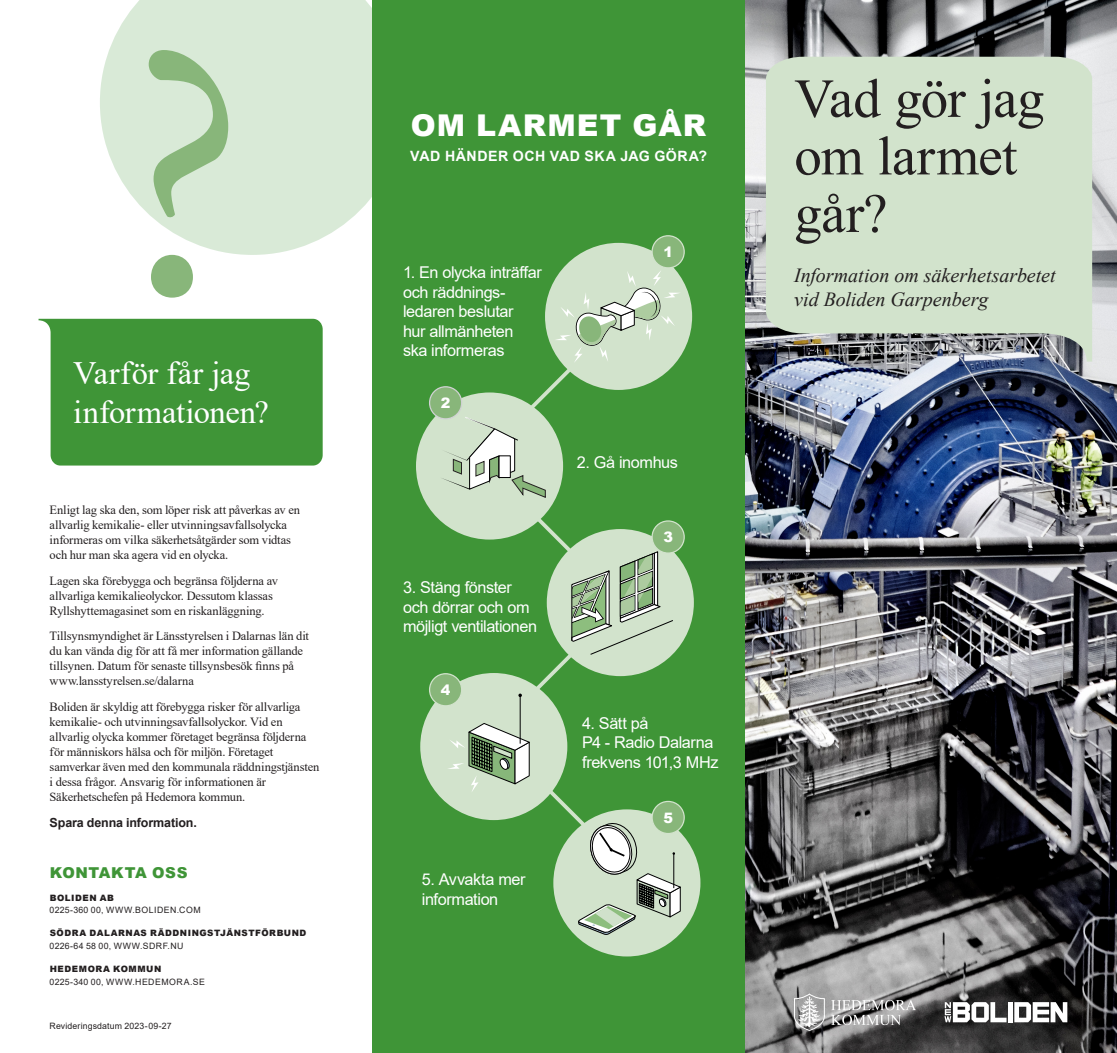
<style>
.page{position:relative;width:1117px;height:1053px;background:#fff}
.page>*{position:absolute;margin:0;border:0;box-sizing:border-box;transform-origin:0 0}
.Styckeformat__1{font:375px "Adobe Garamond Pro";color:#88b67a}
.Styckeformat__1-2{font:55px/57.5px "Times New Roman";letter-spacing:-.015em;color:#231f20}
.Styckeformat__1-3{font:32.5px/39px "Times New Roman";color:#fff}
.Underrubrik_11_5{font:900 30px "Arial";letter-spacing:.04em;color:#fff}
.Styckeformat__1-4{font:italic 20px/24px "Times New Roman";color:#231f20}
.Brödtext_-_INDRAG{font:16.25px/19.5px "Arial";letter-spacing:-.025em;color:#fff}
.adresser{font:900 15px "Arial";letter-spacing:.035em;color:#3f9537}
.Underrubrik_11_5-2{font:900 14.38px "Arial";color:#fff}
.Underrubrik_11_5-3{font:700 14.12px "Arial";letter-spacing:.04em;color:#fff}
.Brödtext{font:12.5px/15px "Times New Roman";letter-spacing:-.015em;color:#231f20}
.Brödtext-2{font:700 12.5px "Arial";letter-spacing:-.01em;color:#231f20}
.adresser-2{font:8.75px/12.5px "Arial";letter-spacing:.05em;color:#231f20}
.adresser-3{font:900 8.75px/12.5px "Arial";letter-spacing:.06em;color:#231f20}
.adresser-4{font:8.75px "Arial";letter-spacing:.03em;color:#231f20}
.s1{font-weight:900}
.s2{font-weight:400}
</style>
<div class="page">
<img style="left:744px;top:0;width:372px;height:1052px">
<div style="left:372px;top:0;width:372px;height:1052px;background:#3f9537"></div>
<div style="left:416px;top:392px;width:147px;height:147px;background:#d2e3cc;border-radius:50%"></div>
<div style="left:545px;top:243px;width:147px;height:147px;background:#d2e3cc;border-radius:50%"></div>
<div style="left:546px;top:529px;width:147px;height:147px;background:#d2e3cc;border-radius:50%"></div>
<div style="left:420px;top:673px;width:147px;height:147px;background:#d2e3cc;border-radius:50%"></div>
<div style="left:553px;top:809px;width:147px;height:147px;background:#d2e3cc;border-radius:50%"></div>
<svg style="left:440px;top:270px;width:242px;height:665px"></svg>
<div style="left:1007px;top:1002px;width:5px;height:20px;background:#fff"></div>
<svg style="left:1014px;top:1002px;width:53px;height:20px"></svg>
<svg style="left:944px;top:1002px;width:62px;height:20px"></svg>
<svg style="left:765px;top:57px;width:326px;height:304px;background:#c9d9c4"></svg>
<svg style="left:100px;top:0;width:272px;height:255px;background:#deeddc"></svg>
<div style="left:39px;top:319px;width:283px;height:146px;background:#3f9537"></div>
<div style="left:652px;top:236px;width:32px;height:32px;background:#88b67a;border-radius:50%"></div>
<div style="left:651px;top:235px;width:33px;height:33px;border:1px solid #d2e3cc;border-radius:50%"></div>
<div style="left:429px;top:387px;width:32px;height:32px;background:#88b67a;border-radius:50%"></div>
<div style="left:429px;top:386px;width:33px;height:33px;border:1px solid #d1d2d4;border-radius:50%"></div>
<div style="left:652px;top:521px;width:32px;height:32px;background:#88b67a;border-radius:50%"></div>
<div style="left:651px;top:520px;width:33px;height:33px;border:1px solid #d2e3cc;border-radius:50%"></div>
<div style="left:429px;top:673px;width:32px;height:32px;background:#88b67a;border-radius:50%"></div>
<div style="left:429px;top:673px;width:33px;height:33px;border:1px solid #d2e3cc;border-radius:50%"></div>
<div style="left:652px;top:801px;width:32px;height:32px;background:#88b67a;border-radius:50%"></div>
<div style="left:651px;top:800px;width:33px;height:34px;border:1px solid #d2e3cc;border-radius:50%"></div>
<svg style="left:794px;top:993px;width:30px;height:37px"></svg>
<svg style="left:830px;top:999px;width:86px;height:26px;background:#9a9999"></svg>
<p class="Styckeformat__1" style="left:125px;top:-52px;width:122px">?</p>
<p class="Styckeformat__1-3" style="left:73px;top:352px;width:197px">Varför får jag informationen?</p>
<p class="Brödtext" style="left:50px;top:501px;width:252px">Enligt lag ska den, som löper risk att påverkas av en allvarlig kemikalie- eller utvinningsavfallsolycka informeras om vilka säkerhetsåtgärder som vidtas och hur man ska agera vid en olycka.</p>
<p class="Brödtext" style="left:50px;top:572px;width:230px">Lagen ska förebygga och begränsa följderna av allvarliga kemikalieolyckor. Dessutom klassas<br>Ryllshyttemagasinet som en riskanläggning.</p>
<p class="Brödtext" style="left:50px;top:628px;width:261px">Tillsynsmyndighet är Länsstyrelsen i Dalarnas län dit du kan vända dig för att få mer information gällande tillsynen. Datum för senaste tillsynsbesök finns på www.lansstyrelsen.se/dalarna</p>
<p class="Brödtext" style="left:50px;top:698px;width:271px">Boliden är skyldig att förebygga risker för allvarliga kemikalie- och utvinningsavfallsolyckor. Vid en allvarlig olycka kommer företaget begränsa följderna för människors hälsa och för miljön. Företaget samverkar även med den kommunala räddningstjänsten i dessa frågor. Ansvarig för informationen är Säkerhetschefen på Hedemora kommun.</p>
<p class="Brödtext-2" style="left:50px;top:813px;width:149px">Spara denna information.</p>
<p class="adresser" style="left:50px;top:861px;width:139px">KONTAKTA OSS</p>
<p class="adresser-2" style="left:50px;top:891px;width:153px"><span class="s1">BOLIDEN AB<br></span>0225-360 00, WWW.BOLIDEN.COM</p>
<p class="adresser-3" style="left:50px;top:926px;width:258px">SÖDRA DALARNAS RÄDDNINGSTJÄNSTFÖRBUND<br><span class="s2">0226-64 58 00, WWW.SDRF.NU</span></p>
<p class="adresser-2" style="left:50px;top:962px;width:157px"><span class="s1">HEDEMORA KOMMUN<br></span>0225-340 00, WWW.HEDEMORA.SE</p>
<p class="adresser-4" style="left:50px;top:1019px;width:123px">Revideringsdatum 2023-09-27</p>
<p class="Underrubrik_11_5" style="left:410px;top:103px;width:297px">OM LARMET GÅR</p>
<p class="Underrubrik_11_5-3" style="left:410px;top:146px;width:298px">VAD HÄNDER OCH VAD SKA JAG GÖRA?</p>
<p class="Brödtext_-_INDRAG" style="left:403px;top:262px;width:140px">1. En olycka inträffar och räddnings&shy;ledaren beslutar</p>
<p class="Brödtext_-_INDRAG" style="left:403px;top:321px;width:112px">hur allmänheten</p>
<p class="Brödtext_-_INDRAG" style="left:403px;top:340px;width:103px">ska informeras</p>
<p class="Underrubrik_11_5-2" style="left:441px;top:392px;width:11px">2</p>
<p class="Brödtext_-_INDRAG" style="left:403px;top:577px;width:136px">3. Stäng fönster och dörrar och om möjligt ventilationen</p>
<p class="Underrubrik_11_5-2" style="left:441px;top:679px;width:11px">4</p>
<p class="Brödtext_-_INDRAG" style="left:422px;top:869px;width:105px">5. Avvakta mer information</p>
<p class="Underrubrik_11_5-2" style="left:663px;top:241px;width:11px">1</p>
<p class="Brödtext_-_INDRAG" style="left:576px;top:452px;width:103px">2. Gå inomhus</p>
<p class="Underrubrik_11_5-2" style="left:663px;top:526px;width:11px">3</p>
<p class="Brödtext_-_INDRAG" style="left:582px;top:713px;width:68px">4. Sätt på</p>
<p class="Brödtext_-_INDRAG" style="left:582px;top:732px;width:133px">P4 - Radio Dalarna</p>
<p class="Brödtext_-_INDRAG" style="left:582px;top:752px;width:138px">frekvens 101,3 MHz</p>
<p class="Underrubrik_11_5-2" style="left:663px;top:807px;width:11px">5</p>
<p class="Styckeformat__1-2" style="left:794px;top:68px;width:251px">Vad gör jag</p>
<p class="Styckeformat__1-2" style="left:794px;top:125px;width:224px">om larmet går?</p>
<p class="Styckeformat__1-4" style="left:794px;top:263px;width:263px">Information om säkerhetsarbetet vid Boliden Garpenberg</p>
</div>
